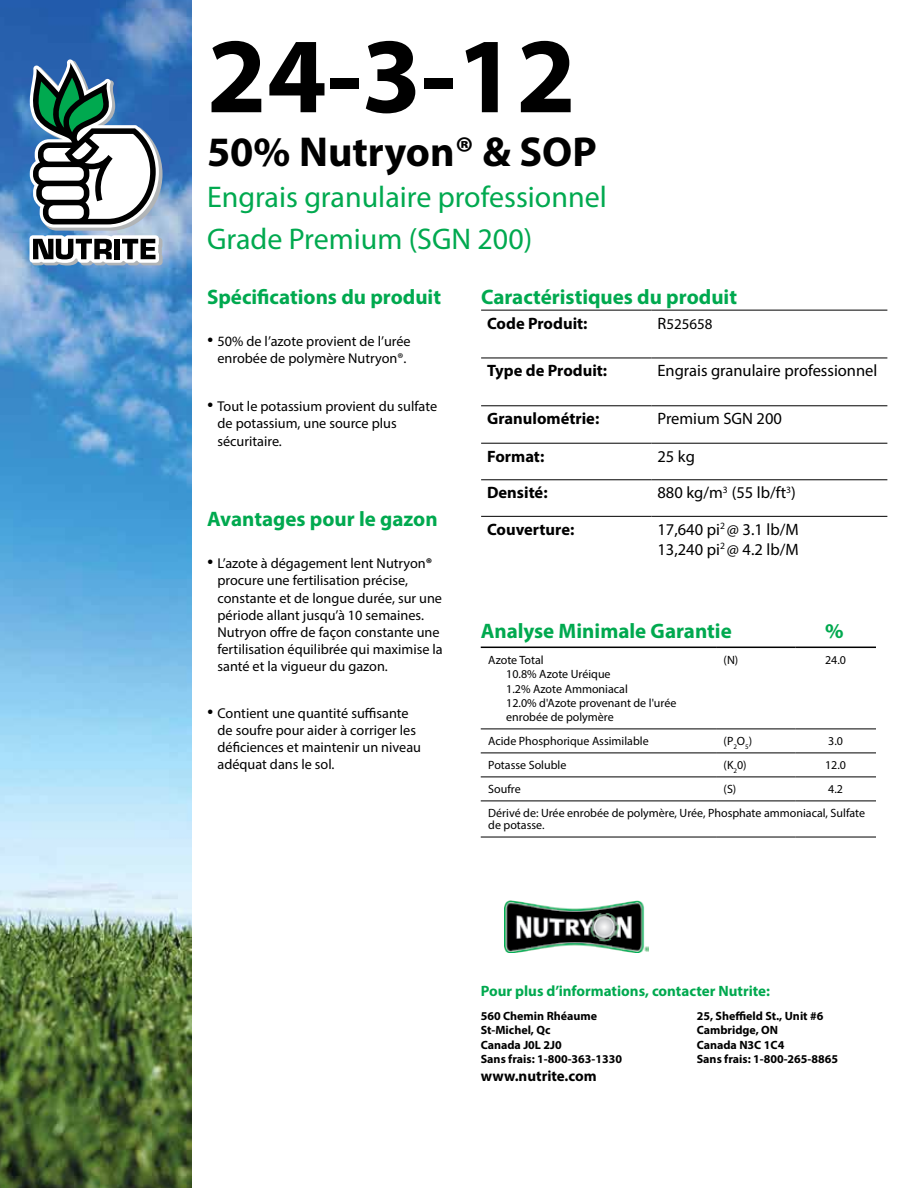
<style>
.page{position:relative;width:918px;height:1188px;background:#fff}
.page>*{position:absolute;margin:0;border:0;box-sizing:border-box;transform-origin:0 0}
.t1{font:700 108px "Myriad Pro";color:#000}
.t2{font:700 42px "Myriad Pro";color:#000}
.t3{font:30px/42px "Myriad Pro";color:#00a94f}
.t4{font:700 21px "Myriad Pro";color:#00a94f}
.t5{font:16.5px/19.8px "Myriad Pro";color:#000}
.t6{font:700 16.5px "Myriad Pro";color:#000}
.t7{font:700 15px "Myriad Pro";color:#00a94f}
.t8{font:700 15px "Myriad Pro";color:#000}
.t9{font:15px "Myriad Pro";color:#000}
.t10{font:14.25px/17.1px "Myriad Pro";color:#000}
.t11{font:12px/14.4px "Myriad Pro";color:#000}
.t12{font:700 12px "Myriad Pro";color:#000}
.s1{font-family:"Calisto";font-size:18px}
.s2{font-size:16.5px}
.s3{font-weight:700}
</style>
<div class="page">
<img style="left:0;top:0;width:191px;height:1188px">
<svg style="left:30px;top:59px;width:133px;height:207px"></svg>
<hr style="left:481px;top:479px;width:171px;height:1px;background:#000">
<hr style="left:652px;top:479px;width:235px;height:1px;background:#000">
<hr style="left:481px;top:516px;width:171px;height:1px;background:#000">
<hr style="left:652px;top:516px;width:235px;height:1px;background:#000">
<hr style="left:481px;top:405px;width:171px;height:1px;background:#000">
<hr style="left:652px;top:405px;width:235px;height:1px;background:#000">
<hr style="left:481px;top:443px;width:171px;height:1px;background:#000">
<hr style="left:652px;top:443px;width:235px;height:1px;background:#000">
<hr style="left:481px;top:310px;width:171px;height:1px;background:#000">
<hr style="left:652px;top:310px;width:235px;height:1px;background:#000">
<hr style="left:481px;top:358px;width:171px;height:1px;background:#000">
<hr style="left:652px;top:358px;width:235px;height:1px;background:#000">
<hr style="left:481px;top:647px;width:235px;height:1px;background:#000">
<hr style="left:716px;top:647px;width:79px;height:1px;background:#000">
<hr style="left:795px;top:647px;width:81px;height:1px;background:#000">
<hr style="left:716px;top:729px;width:79px;height:1px;background:#000">
<hr style="left:716px;top:753px;width:79px;height:1px;background:#000">
<hr style="left:481px;top:729px;width:235px;height:1px;background:#000">
<hr style="left:795px;top:729px;width:81px;height:1px;background:#000">
<hr style="left:481px;top:753px;width:235px;height:1px;background:#000">
<hr style="left:795px;top:753px;width:81px;height:1px;background:#000">
<hr style="left:481px;top:777px;width:235px;height:1px;background:#000">
<hr style="left:716px;top:777px;width:79px;height:1px;background:#000">
<hr style="left:795px;top:777px;width:81px;height:1px;background:#000">
<hr style="left:481px;top:801px;width:235px;height:1px;background:#000">
<hr style="left:716px;top:801px;width:79px;height:1px;background:#000">
<hr style="left:795px;top:801px;width:81px;height:1px;background:#000">
<hr style="left:481px;top:837px;width:235px;height:1px;background:#000">
<hr style="left:716px;top:837px;width:79px;height:1px;background:#000">
<hr style="left:795px;top:837px;width:81px;height:1px;background:#000">
<img style="left:504px;top:900px;width:144px;height:52px">
<h1 class="t1" style="left:207px;top:5px;width:371px">24-3-12</h1>
<h2 class="t2" style="left:207px;top:125px;width:391px">50% Nutryon® &amp; SOP</h2>
<h3 class="t3" style="left:207px;top:175px;width:401px">Engrais granulaire professionnel<br>Grade Premium (SGN 200)</h3>
<h3 class="t4" style="left:207px;top:283px;width:236px">Spécifications du produit</h3>
<p class="t10" style="left:207px;top:333px;width:205px;text-align:center"><span class="s1">•</span> 50% de l’azote provient de l’urée enrobée de polymère Nutryon®.</p>
<p class="t10" style="left:218px;top:397px;width:221px;line-height:17.5px;text-indent:-10px"><span class="s1">•</span> Tout le potassium provient du sulfate de potassium, une source plus sécuritaire.</p>
<h3 class="t4" style="left:481px;top:283px;width:257px">Caractéristiques du produit</h3>
<p class="t6" style="left:487px;top:312px;width:102px">Code Produit:</p>
<p class="t9" style="left:658px;top:314px;width:57px"><span class="s2">R</span>525658</p>
<p class="t6" style="left:487px;top:360px;width:122px">Type de Produit:</p>
<p class="t5" style="left:658px;top:361px;width:221px">Engrais granulaire professionnel</p>
<p class="t6" style="left:487px;top:408px;width:114px">Granulométrie:</p>
<p class="t5" style="left:658px;top:408px;width:126px">Premium SGN 200</p>
<p class="t6" style="left:487px;top:445px;width:59px">Format:</p>
<p class="t5" style="left:658px;top:446px;width:39px">25 kg</p>
<p class="t6" style="left:487px;top:482px;width:62px">Densité:</p>
<p class="t5" style="left:658px;top:482px;width:140px">880 kg/m<sup>3</sup> (55 lb/ft<sup>3</sup>)</p>
<p class="t6" style="left:487px;top:518px;width:89px">Couverture:</p>
<p class="t5" style="left:658px;top:519px;width:143px">17,640 pi<sup>2</sup> @ 3.1 lb/M<br>13,240 pi<sup>2</sup> @ 4.2 lb/M</p>
<h3 class="t4" style="left:207px;top:505px;width:232px">Avantages pour le gazon</h3>
<p class="t10" style="left:218px;top:555px;width:227px;text-indent:-10px"><span class="s1">•</span> L’azote à dégagement lent Nutryon<span class="s3">® </span>procure une fertilisation précise, constante et de longue durée, sur une période allant jusqu’à 10 semaines.<br>Nutryon offre de façon constante une fertilisation équilibrée qui maximise la santé et la vigueur du gazon.</p>
<p class="t10" style="left:218px;top:704px;width:205px;text-indent:-10px"><span class="s1">•</span> Contient une quantité suffisante de soufre pour aider à corriger les déficiences et maintenir un niveau adéquat dans le sol.</p>
<h3 class="t4" style="left:481px;top:617px;width:253px">Analyse Minimale Garantie</h3>
<h3 class="t4" style="left:825px;top:617px;width:20px">%</h3>
<p class="t11" style="left:506px;top:652px;width:172px;text-indent:-18px">Azote Total<br>10.8% Azote Uréique<br>1.2% Azote Ammoniacal<br>12.0% d'Azote provenant de l'urée enrobée de polymère</p>
<p class="t11" style="left:724px;top:652px;width:16px">(N)</p>
<p class="t11" style="left:825px;top:652px;width:22px">24.0</p>
<p class="t11" style="left:488px;top:734px;width:162px">Acide Phosphorique Assimilable</p>
<p class="t11" style="left:724px;top:734px;width:30px">(P<sub>2</sub>O<sub>5</sub>)</p>
<p class="t11" style="left:828px;top:734px;width:16px">3.0</p>
<p class="t11" style="left:488px;top:758px;width:80px">Potasse Soluble</p>
<p class="t11" style="left:724px;top:758px;width:25px">(K<sub>2</sub>0)</p>
<p class="t11" style="left:825px;top:758px;width:22px">12.0</p>
<p class="t11" style="left:488px;top:782px;width:34px">Soufre</p>
<p class="t11" style="left:724px;top:782px;width:14px">(S)</p>
<p class="t11" style="left:488px;top:777px;width:378px;line-height:24px;text-indent:340px">4.2<br>Dérivé de: Urée enrobée de polymère, Urée, Phosphate ammoniacal, Sulfate</p>
<p class="t11" style="left:488px;top:818px;width:58px">de potasse.</p>
<p class="t7" style="left:481px;top:981px;width:291px">Pour plus d’informations, contacter Nutrite:</p>
<p class="t12" style="left:481px;top:1008px;width:118px">560 Chemin Rhéaume</p>
<p class="t12" style="left:697px;top:1008px;width:128px">25, Sheffield St., Unit #6</p>
<p class="t12" style="left:481px;top:1023px;width:71px">St-Michel, Qc</p>
<p class="t12" style="left:697px;top:1023px;width:83px">Cambridge, ON</p>
<p class="t12" style="left:481px;top:1037px;width:83px">Canada J0L 2J0</p>
<p class="t12" style="left:697px;top:1037px;width:89px">Canada N3C 1C4</p>
<p class="t12" style="left:481px;top:1051px;width:143px">Sans frais: 1-800-363-1330</p>
<p class="t12" style="left:697px;top:1051px;width:143px">Sans frais: 1-800-265-8865</p>
<p class="t8" style="left:481px;top:1066px;width:117px">www.nutrite.com</p>
</div>
